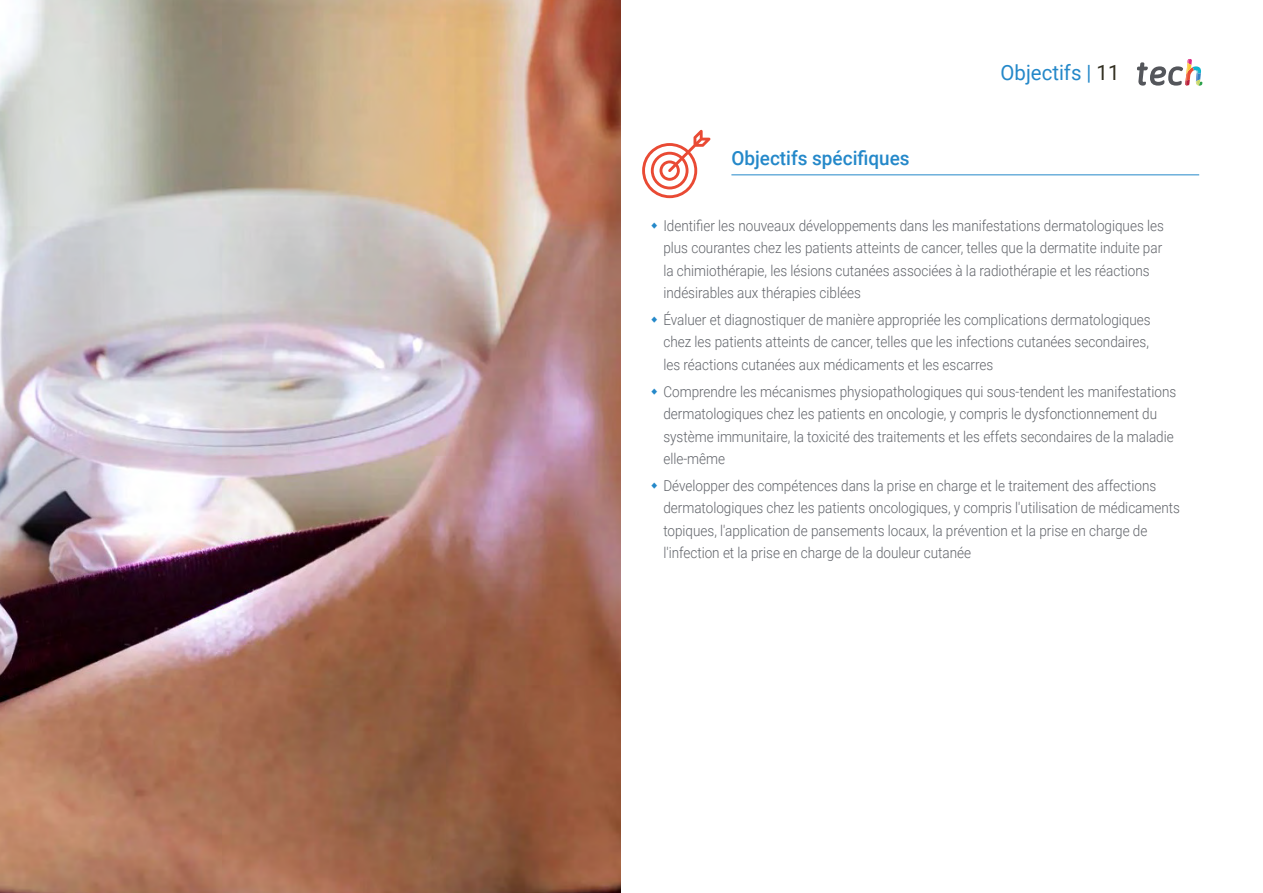
<style>
.page{position:relative;width:1263px;height:893px;background:#fff}
.page>*{position:absolute;margin:0;border:0;box-sizing:border-box;transform-origin:0 0}
.t1{font:21px "Roboto";color:#2488c9}
.t2{font:500 19.5px "Roboto";color:#2488c9}
.t3{font:300 15px/22.5px "Roboto";color:#61646a;scale:.9 1}
.s1{color:#312e20}
</style>
<div class="page">
<img style="left:0;top:0;width:621px;height:893px">
<svg style="left:1137px;top:59px;width:65px;height:27px"></svg>
<svg style="left:642px;top:130px;width:68px;height:68px"></svg>
<hr style="left:731px;top:174px;width:468px;height:1px;background:#2488c9">
<h2 class="t2" style="left:731px;top:144px;width:180px">Objectifs spécifiques</h2>
<h1 class="t1" style="left:1000px;top:57px;width:120px">Objectifs | <span class="s1">11</span></h1>
<p class="t3" style="left:663px;top:213px;width:558px">Identifier les nouveaux développements dans les manifestations dermatologiques les plus courantes chez les patients atteints de cancer, telles que la dermatite induite par la chimiothérapie, les lésions cutanées associées à la radiothérapie et les réactions indésirables aux thérapies ciblées</p>
<p class="t3" style="left:663px;top:308px;width:543px;text-align:justify">Évaluer et diagnostiquer de manière appropriée les complications dermatologiques chez les patients atteints de cancer, telles que les infections cutanées secondaires, les réactions cutanées aux médicaments et les escarres</p>
<p class="t3" style="left:663px;top:379px;width:571px">Comprendre les mécanismes physiopathologiques qui sous-tendent les manifestations dermatologiques chez les patients en oncologie, y compris le dysfonctionnement du système immunitaire, la toxicité des traitements et les effets secondaires de la maladie elle-même</p>
<p class="t3" style="left:663px;top:474px;width:575px">Développer des compétences dans la prise en charge et le traitement des affections dermatologiques chez les patients oncologiques, y compris l'utilisation de médicaments topiques, l'application de pansements locaux, la prévention et la prise en charge de l'infection et la prise en charge de la douleur cutanée</p>
</div>
